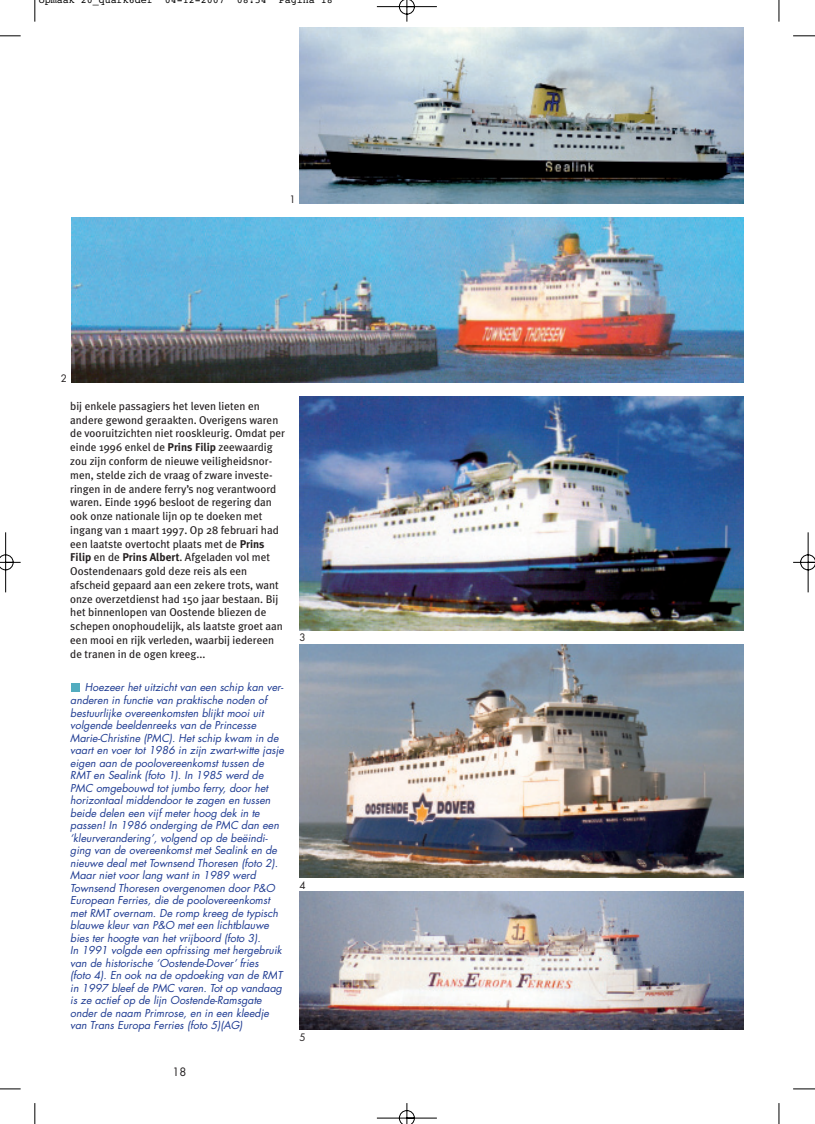
<style>
.page{position:relative;width:815px;height:1124px;background:#fff}
.page>*{position:absolute;margin:0;border:0;box-sizing:border-box;transform-origin:0 0}
.t1{font:11.25px/13.8px "Meta Plus";color:#231f20}
.t2{font:11.25px "Futura";color:#231f20}
.t3{font:italic 10.62px/12.5px "Futura";color:#1e3b92}
.t4{font:10px "Courier";color:#000}
.t5{font:10px "Futura";color:#231f20}
.s1{font-weight:700}
</style>
<div class="page">
<img style="left:0;top:0;width:815px;height:1123px">
<p class="t4" style="left:39px;top:-3px;width:296px">opmaak 20_quark6def 04-12-2007 08:54 Pag na 18</p>
<p class="t5" style="left:61px;top:373px;width:8px">2</p>
<p class="t5" style="left:290px;top:195px;width:8px">1</p>
<p class="t1" style="left:70px;top:400px;width:216px">bij enkele passagiers het leven lieten en andere gewond geraakten. Overigens waren de vooruitzichten niet rooskleurig. Omdat per einde 1996 enkel de <span class="s1">Prins Filip</span> zeewaardig zou zijn conform de nieuwe veiligheidsnor&shy;men, stelde zich de vraag of zware investe&shy;ringen in de andere ferry’s nog verantwoord waren. Einde 1996 besloot de regering dan ook onze nationale lijn op te doeken met ingang van 1 maart 1997. Op 28 februari had een laatste overtocht plaats met de <span class="s1">Prins Filip</span> en de <span class="s1">Prins Albert</span>. Afgeladen vol met Oostendenaars gold deze reis als een afscheid gepaard aan een zekere trots, want onze overzetdienst had 150 jaar bestaan. Bij het binnenlopen van Oostende bliezen de schepen onophoudelijk, als laatste groet aan een mooi en rijk verleden, waarbij iedereen de tranen in de ogen kreeg...</p>
<p class="t3" style="left:70px;top:682px;width:217px;text-indent:15px">Hoezeer het uitzicht van een schip kan ver&shy;anderen in functie van praktische noden of bestuurlijke overeenkomsten blijkt mooi uit volgende beeldenreeks van de Princesse Marie-Christine (PMC). Het schip kwam in de vaart en voer tot 1986 in zijn zwart-witte jasje eigen aan de poolovereenkomst tussen de RMT en Sealink (foto 1). In 1985 werd de PMC omgebouwd tot jumbo ferry, door het horizontaal middendoor te zagen en tussen beide delen een vijf meter hoog dek in te passen! In 1986 onderging de PMC dan een ‘kleurverandering’, volgend op de beëindi&shy;ging van de overeenkomst met Sealink en de nieuwe deal met Townsend Thoresen (foto 2).<br>Maar niet voor lang want in 1989 werd Townsend Thoresen overgenomen door P&amp;O European Ferries, die de poolovereenkomst met RMT overnam. De romp kreeg de typisch blauwe kleur van P&amp;O met een lichtblauwe bies ter hoogte van het vrijboord (foto 3).<br>In 1991 volgde een opfrissing met hergebruik van de historische ‘Oostende-Dover’ fries<br>(foto 4). En ook na de opdoeking van de RMT in 1997 bleef de PMC varen. Tot op vandaag is ze actief op de lijn Oostende-Ramsgate onder de naam Primrose, en in een kleedje van Trans Europa Ferries (foto 5)(AG)</p>
<p class="t2" style="left:173px;top:1066px;width:15px">18</p>
<p class="t5" style="left:299px;top:632px;width:8px">3</p>
<p class="t5" style="left:299px;top:880px;width:8px">4</p>
<p class="t5" style="left:299px;top:1032px;width:8px">5</p>
</div>
